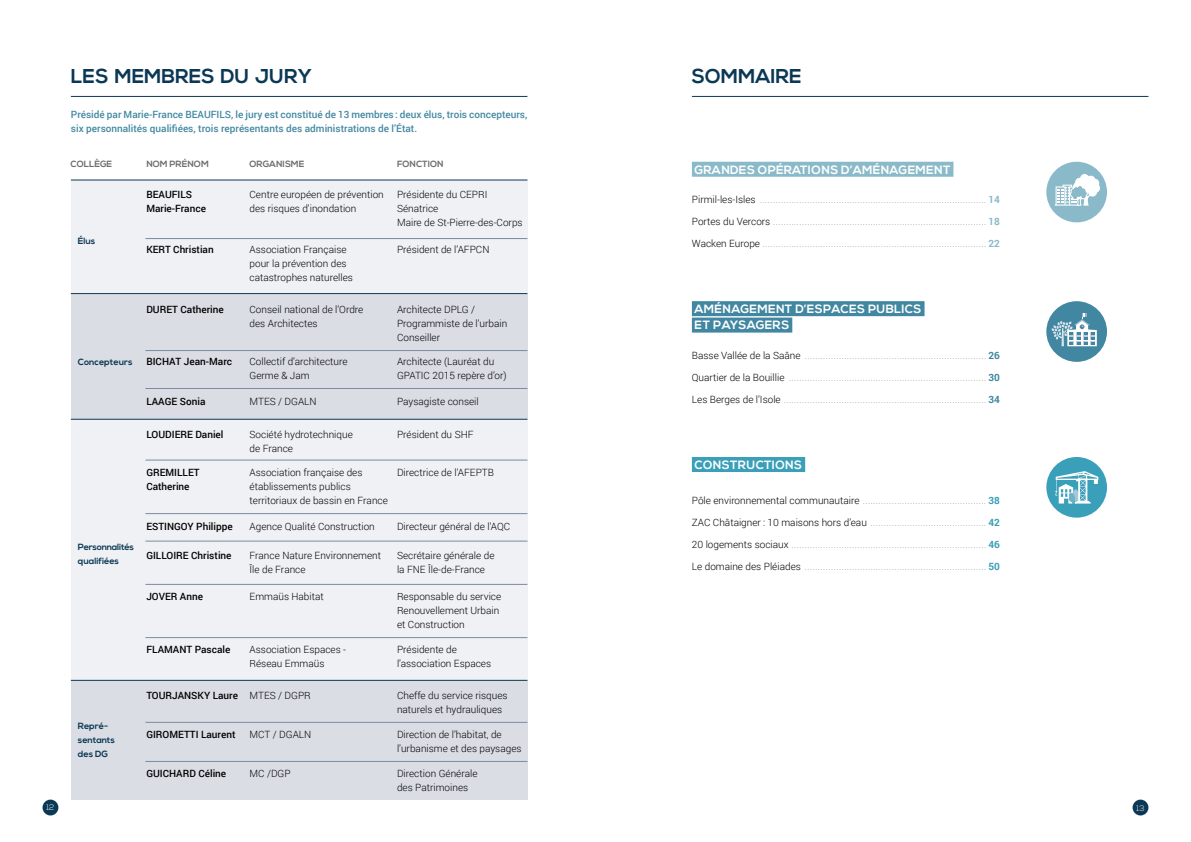
<style>
.page{position:relative;width:1191px;height:842px;background:#fff}
.page>*{position:absolute;margin:0;border:0;box-sizing:border-box;transform-origin:0 0}
.t1{font:700 20px "Nexa";color:#0b3855}
.t2{font:700 12px/16.4px "Nexa";letter-spacing:.025em;color:#fff}
.t3{font:300 10px/14px "Roboto";color:#000}
.t4{font:500 10px/14px "Roboto";color:#000;text-align:center}
.t5{font:500 10px/14px "Roboto";color:#4187a1}
.t6{font:700 9px/14px "Nexa";color:#0b3855}
.t7{font:700 9px "Nexa";color:#6e6e6e}
.t8{font:300 8px "Nexa";color:#fff}
.t9{font:300 6px "Roboto";color:#000}
.s1{font-weight:500}
.s2{font-size:10px}
.s3{font-weight:700;font-size:10px;color:#8abac9}
.s4{font-weight:700;font-size:10px;color:#4187a1}
.s5{font-weight:700;font-size:10px;color:#3a9fb8}
</style>
<div class="page">
<div style="left:692px;top:162px;width:261px;height:15px;background:#8abac9"></div>
<div style="left:692px;top:301px;width:232px;height:15px;background:#4187a1"></div>
<div style="left:692px;top:318px;width:100px;height:15px;background:#4187a1"></div>
<div style="left:692px;top:457px;width:113px;height:15px;background:#3a9fb8"></div>
<hr style="left:71px;top:96px;width:456px;height:1px;background:#0b3855">
<hr style="left:692px;top:96px;width:456px;height:1px;background:#0b3855">
<div style="left:43px;top:800px;width:15px;height:15px;background:#0b3855;border-radius:50%"></div>
<div style="left:1132px;top:800px;width:16px;height:15px;background:#0b3855;border-radius:50%"></div>
<div style="left:71px;top:180px;width:456px;height:114px;background:#f0f1f5"></div>
<div style="left:71px;top:294px;width:456px;height:125px;background:#dadde4"></div>
<div style="left:71px;top:680px;width:456px;height:119px;background:#dadde4"></div>
<div style="left:71px;top:419px;width:456px;height:261px;background:#f0f1f5"></div>
<hr style="left:71px;top:180px;width:456px;height:1px;background:#0b3855">
<hr style="left:71px;top:293px;width:456px;height:1px;background:#0b3855">
<hr style="left:145px;top:238px;width:382px;height:1px;background:#7b8aa0">
<hr style="left:145px;top:350px;width:382px;height:1px;background:#7b8aa0">
<hr style="left:145px;top:388px;width:382px;height:1px;background:#7b8aa0">
<hr style="left:145px;top:460px;width:382px;height:1px;background:#7b8aa0">
<hr style="left:145px;top:513px;width:382px;height:1px;background:#7b8aa0">
<hr style="left:145px;top:541px;width:382px;height:1px;background:#7b8aa0">
<hr style="left:145px;top:584px;width:382px;height:1px;background:#7b8aa0">
<hr style="left:145px;top:637px;width:382px;height:1px;background:#7b8aa0">
<hr style="left:145px;top:722px;width:382px;height:1px;background:#7b8aa0">
<hr style="left:145px;top:761px;width:382px;height:1px;background:#7b8aa0">
<hr style="left:71px;top:419px;width:456px;height:1px;background:#0b3855">
<hr style="left:71px;top:680px;width:456px;height:1px;background:#0b3855">
<div style="left:1046px;top:162px;width:61px;height:60px;background:#8abac9;border-radius:50%"></div>
<svg style="left:1054px;top:171px;width:46px;height:35px"></svg>
<div style="left:1046px;top:301px;width:61px;height:61px;background:#4187a1;border-radius:50%"></div>
<svg style="left:1051px;top:313px;width:45px;height:33px"></svg>
<div style="left:1046px;top:457px;width:61px;height:61px;background:#3a9fb8;border-radius:50%"></div>
<svg style="left:1055px;top:471px;width:43px;height:33px"></svg>
<h1 class="t1" style="left:71px;top:65px;width:13px">LES</h1>
<h1 class="t1" style="left:114px;top:65px;width:16px">MEMBRES</h1>
<h1 class="t1" style="left:220px;top:65px;width:64px">DU JURY</h1>
<h1 class="t1" style="left:692px;top:65px;width:15px">SOMMAIRE</h1>
<h3 class="t5" style="left:71px;top:107px;width:458px;text-indent:140px">FILS, le jury est constitué de 13 membres: deux élus, trois concepteurs, six personnalités qualifiées, trois représentants des administrations de l’État.</h3>
<h3 class="t7" style="left:71px;top:159px;width:43px">COLLÈGE</h3>
<h3 class="t7" style="left:146px;top:159px;width:64px">NOM PRÉNOM</h3>
<h3 class="t7" style="left:249px;top:159px;width:56px">ORGANISME</h3>
<h3 class="t7" style="left:397px;top:159px;width:48px">FONCTION</h3>
<h3 class="t5" style="left:71px;top:107px;width:122px">Présidé par Marie-France BEAU</h3>
<h3 class="t6" style="left:78px;top:235px;width:19px">ÉLUS</h3>
<h3 class="t6" style="left:78px;top:355px;width:56px">CONCEPTEURS</h3>
<h3 class="t6" style="left:78px;top:540px;width:57px">PERSONNALITÉS<br>QUALIFIÉES</h3>
<h3 class="t6" style="left:78px;top:719px;width:39px">REPRÉ-<br>SENTANTS<br>DES DG</h3>
<h3 class="t4" style="left:146px;top:187px;width:61px">FILS<br>Marie-France</h3>
<h3 class="t3" style="left:249px;top:187px;width:136px">Centre européen de prévention des risques d’inondation</h3>
<h3 class="t3" style="left:397px;top:187px;width:127px">Présidente du CEPRI<br>Sénatrice<br>Maire de St-Pierre-des-Corps</h3>
<h3 class="t4" style="left:146px;top:242px;width:14px">KERT</h3>
<h3 class="t4" style="left:173px;top:242px;width:42px">Christian</h3>
<h3 class="t3" style="left:249px;top:242px;width:105px">Association Française pour la prévention des catastrophes naturelles</h3>
<h3 class="t3" style="left:397px;top:242px;width:94px">Président de l’AFPCN</h3>
<h3 class="t4" style="left:146px;top:187px;width:8px">BEAU</h3>
<h3 class="t4" style="left:146px;top:302px;width:8px">DURET</h3>
<h3 class="t4" style="left:180px;top:302px;width:45px">Catherine</h3>
<h3 class="t3" style="left:249px;top:302px;width:115px">Conseil national de l’Ordre des Architectes</h3>
<h3 class="t3" style="left:397px;top:302px;width:112px">Architecte DPLG /<br>Programmiste de l’urbain<br>Conseiller</h3>
<h3 class="t4" style="left:146px;top:354px;width:87px">BICHAT Jean-Marc</h3>
<h3 class="t3" style="left:249px;top:354px;width:99px">Collectif d’architecture<br>Germe &amp; Jam</h3>
<h3 class="t3" style="left:397px;top:354px;width:111px">Architecte (Lauréat du<br>GPATIC 2015 repère d’or)</h3>
<h3 class="t4" style="left:146px;top:395px;width:7px">LAA</h3>
<h3 class="t4" style="left:165px;top:395px;width:42px">GE Sonia</h3>
<h3 class="t3" style="left:249px;top:395px;width:69px">MTES / DGALN</h3>
<h3 class="t3" style="left:397px;top:395px;width:83px">Paysagiste conseil</h3>
<h3 class="t4" style="left:146px;top:427px;width:7px">LOUDIERE</h3>
<h3 class="t4" style="left:195px;top:427px;width:30px">Daniel</h3>
<h3 class="t3" style="left:249px;top:427px;width:105px">Société hydrotechnique de France</h3>
<h3 class="t3" style="left:397px;top:427px;width:78px">Président du SHF</h3>
<h3 class="t4" style="left:146px;top:465px;width:45px;text-align:left">GREMILLET<br>Catherine</h3>
<h3 class="t3" style="left:249px;top:465px;width:140px">Association française des établissements publics territoriaux de bassin en France</h3>
<h3 class="t3" style="left:397px;top:465px;width:98px">Directrice de l’AFEPTB</h3>
<h3 class="t4" style="left:146px;top:519px;width:7px">ESTIN</h3>
<h3 class="t4" style="left:174px;top:519px;width:60px">GOY Philippe</h3>
<h3 class="t3" style="left:249px;top:519px;width:127px">Agence Qualité Construction</h3>
<h3 class="t3" style="left:397px;top:519px;width:115px">Directeur général de l’AQC</h3>
<h3 class="t4" style="left:146px;top:548px;width:13px">GILLOIRE</h3>
<h3 class="t4" style="left:191px;top:548px;width:42px">Christine</h3>
<h3 class="t3" style="left:249px;top:548px;width:133px">France Nature Environnement<br>Île de France</h3>
<h3 class="t3" style="left:397px;top:548px;width:99px">Secrétaire générale de la FNE Île-de-France</h3>
<h3 class="t4" style="left:146px;top:589px;width:58px">JOVER Anne</h3>
<h3 class="t3" style="left:249px;top:589px;width:76px">Emmaüs Habitat</h3>
<h3 class="t3" style="left:397px;top:589px;width:106px">Responsable du service<br>Renouvellement Urbain et Construction</h3>
<h3 class="t4" style="left:146px;top:642px;width:14px">FLAMANT</h3>
<h3 class="t4" style="left:195px;top:642px;width:37px">Pascale</h3>
<h3 class="t3" style="left:249px;top:642px;width:98px">Association Espaces -<br>Réseau Emmaüs</h3>
<h3 class="t3" style="left:397px;top:642px;width:96px">Présidente de l’association Espaces</h3>
<h3 class="t4" style="left:146px;top:688px;width:8px">TOURJANS</h3>
<h3 class="t3" style="left:198px;top:688px;width:115px"><span class="s1">KY Laure</span> MTES / DGPR</h3>
<h3 class="t3" style="left:397px;top:688px;width:112px">Cheffe du service risques naturels et hydrauliques</h3>
<h3 class="t4" style="left:146px;top:727px;width:14px">GIROMETTI</h3>
<h3 class="t4" style="left:201px;top:727px;width:36px">Laurent</h3>
<h3 class="t3" style="left:249px;top:727px;width:63px">MCT / DGALN</h3>
<h3 class="t3" style="left:397px;top:727px;width:126px">Direction de l’habitat, de l’urbanisme et des paysages</h3>
<h3 class="t4" style="left:146px;top:766px;width:38px">GUICHARD</h3>
<h3 class="t4" style="left:198px;top:766px;width:29px">Céline</h3>
<h3 class="t3" style="left:249px;top:766px;width:43px">MC /DGP</h3>
<h3 class="t3" style="left:397px;top:766px;width:82px">Direction Générale des Patrimoines</h3>
<h2 class="t2" style="left:694px;top:162px;width:257px">GRANDES OPÉRATIONS D’AMÉNAGEMENT</h2>
<p class="t9" style="left:692px;top:197px;width:310px"><span class="s2">Pirmil-les-Isles</span> ...................................................................................... <span class="s3">14</span></p>
<p class="t9" style="left:692px;top:219px;width:310px"><span class="s2">Portes du Vercors</span> ................................................................................. <span class="s3">18</span></p>
<p class="t9" style="left:692px;top:241px;width:310px"><span class="s2">Wacken Europe</span> ..................................................................................... <span class="s3">22</span></p>
<h2 class="t2" style="left:694px;top:301px;width:228px">AMÉNAGEMENT D’ESPACES PUBLICS<br>ET PAYSAGERS</h2>
<p class="t9" style="left:692px;top:353px;width:310px"><span class="s2">Basse Vallée de la Saâne</span> ..................................................................... <span class="s4">26</span></p>
<p class="t9" style="left:692px;top:375px;width:310px"><span class="s2">Quartier de la Bouillie</span> ........................................................................... <span class="s4">30</span></p>
<p class="t9" style="left:692px;top:397px;width:310px"><span class="s2">Les Berges de l’Isole</span> ............................................................................. <span class="s4">34</span></p>
<h2 class="t2" style="left:694px;top:457px;width:109px">CONSTRUCTIONS</h2>
<p class="t9" style="left:692px;top:498px;width:310px"><span class="s2">Pôle environnemental communautaire</span> ............................................... <span class="s5">38</span></p>
<p class="t9" style="left:692px;top:520px;width:310px"><span class="s2">ZAC Châtaigner : 10 maisons hors d’eau</span> ............................................ <span class="s5">42</span></p>
<p class="t9" style="left:692px;top:542px;width:310px"><span class="s2">20 logements sociaux</span> .......................................................................... <span class="s5">46</span></p>
<p class="t9" style="left:692px;top:564px;width:310px"><span class="s2">Le domaine des Pléiades</span> ..................................................................... <span class="s5">50</span></p>
<h3 class="t8" style="left:46px;top:803px;width:9px">12</h3>
<h3 class="t8" style="left:1136px;top:803px;width:9px">13</h3>
</div>
